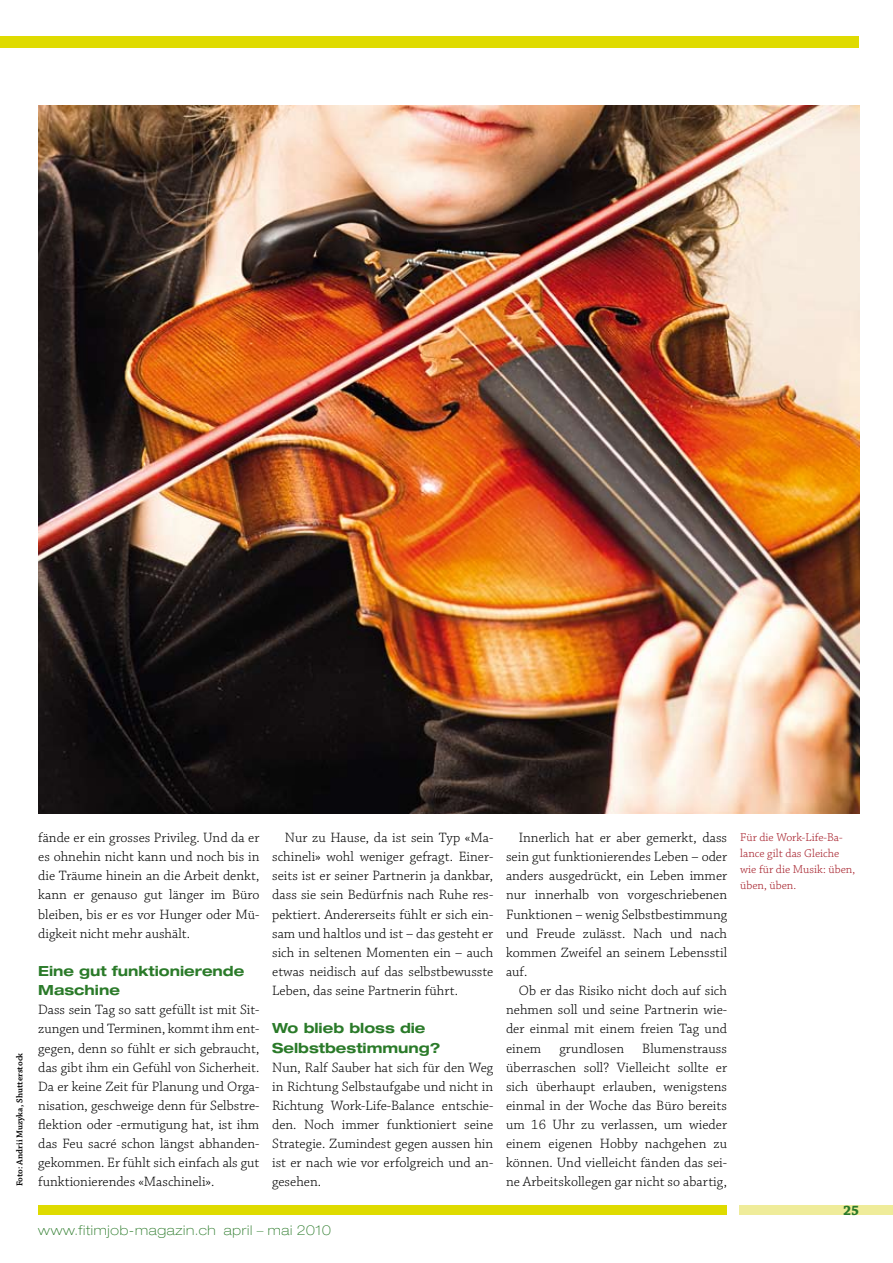
<style>
.page{position:relative;width:893px;height:1263px;background:#fff}
.page>*{position:absolute;margin:0;border:0;box-sizing:border-box;transform-origin:0 0}
.t1{font:300 14.25px/19.2px "Chaparral Pro";color:#000;text-align:justify}
.t2{font:700 14.25px "Chaparral Pro";color:#2a7a29}
.t3{font:700 expanded 13.95px/19.2px "Helvetica Neue";color:#2a7a29}
.t4{font:100 expanded 13.5px "Helvetica Neue";letter-spacing:.05em;color:#2a7a29}
.t5{font:300 12px/15.9px "Chaparral Pro";color:#a41c27}
.t6{font:600 9px "Chaparral Pro";color:#000}
</style>
<div class="page">
<div style="left:0;top:36px;width:859px;height:12px;background:#dfdb00"></div>
<div style="left:740px;top:1205px;width:153px;height:10px;background:#efec9a"></div>
<div style="left:38px;top:1205px;width:689px;height:10px;background:#dfdb00"></div>
<img style="left:38px;top:105px;width:821px;height:708px">
<p class="t6" style="left:14px;top:1186px;width:135px;rotate:-90deg">Foto: Andrii Muzyka, Shutterstock</p>
<p class="t1" style="left:38px;top:828px;width:223px">fände er ein grosses Privileg. Und da er es ohnehin nicht kann und noch bis in die Träume hinein an die Arbeit denkt, kann er genauso gut länger im Büro bleiben, bis er es vor Hunger oder Mü&shy;digkeit nicht mehr aushält.</p>
<p class="t3" style="left:38px;top:961px;width:208px">Eine gut funktionierende<br>Maschine</p>
<p class="t1" style="left:38px;top:1001px;width:223px">Dass sein Tag so satt gefüllt ist mit Sit&shy;zungen und Terminen, kommt ihm ent&shy;gegen, denn so fühlt er sich gebraucht, das gibt ihm ein Gefühl von Sicherheit.<br>Da er keine Zeit für Planung und Orga&shy;nisation, geschweige denn für Selbstre&shy;flektion oder -ermutigung hat, ist ihm das Feu sacré schon längst abhanden&shy;gekommen. Er fühlt sich einfach als gut funktionierendes «Maschineli».</p>
<p class="t1" style="left:272px;top:828px;width:223px;text-indent:13px">Nur zu Hause, da ist sein Typ «Ma&shy;schineli» wohl weniger gefragt. Einer&shy;seits ist er seiner Partnerin ja dankbar, dass sie sein Bedürfnis nach Ruhe res&shy;pektiert. Andererseits fühlt er sich ein&shy;sam und haltlos und ist – das gesteht er sich in seltenen Momenten ein – auch etwas neidisch auf das selbstbewusste Leben, das seine Partnerin führt.</p>
<p class="t3" style="left:272px;top:1018px;width:170px">Wo blieb bloss die<br>Selbstbestimmung?</p>
<p class="t1" style="left:272px;top:1058px;width:223px">Nun, Ralf Sauber hat sich für den Weg in Richtung Selbstaufgabe und nicht in Richtung Work-Life-Balance entschie&shy;den. Noch immer funktioniert seine Strategie. Zumindest gegen aussen hin ist er nach wie vor erfolgreich und an&shy;gesehen.</p>
<p class="t1" style="left:506px;top:828px;width:223px;text-indent:13px">Innerlich hat er aber gemerkt, dass sein gut funktionierendes Leben – oder anders ausgedrückt, ein Leben immer nur innerhalb von vorgeschriebenen Funktionen – wenig Selbstbestimmung und Freude zulässt. Nach und nach kommen Zweifel an seinem Lebensstil auf.</p>
<p class="t1" style="left:506px;top:981px;width:223px;text-indent:13px">Ob er das Risiko nicht doch auf sich nehmen soll und seine Partnerin wie&shy;der einmal mit einem freien Tag und einem</p>
<p class="t1" style="left:506px;top:1039px;width:223px;text-indent:136px">Blumenstrauss überraschen soll? Vielleicht sollte er sich überhaupt erlauben, wenigstens einmal in der Woche das Büro bereits um 16 Uhr zu verlassen, um wieder einem eigenen Hobby nachgehen zu können. Und vielleicht fänden das sei-</p>
<p class="t1" style="left:559px;top:1039px;width:66px">grundlosen</p>
<p class="t1" style="left:506px;top:1173px;width:223px">ne Arbeitskollegen gar nicht so abartig,</p>
<p class="t4" style="left:38px;top:1222px;width:294px">www.fitimjob-magazin.ch april – mai 2010</p>
<p class="t5" style="left:740px;top:830px;width:116px">Für die Work-Life-Ba&shy;lance gilt das Gleiche wie für die Musik: üben, üben, üben.</p>
<p class="t2" style="left:843px;top:1202px;width:18px">25</p>
</div>
